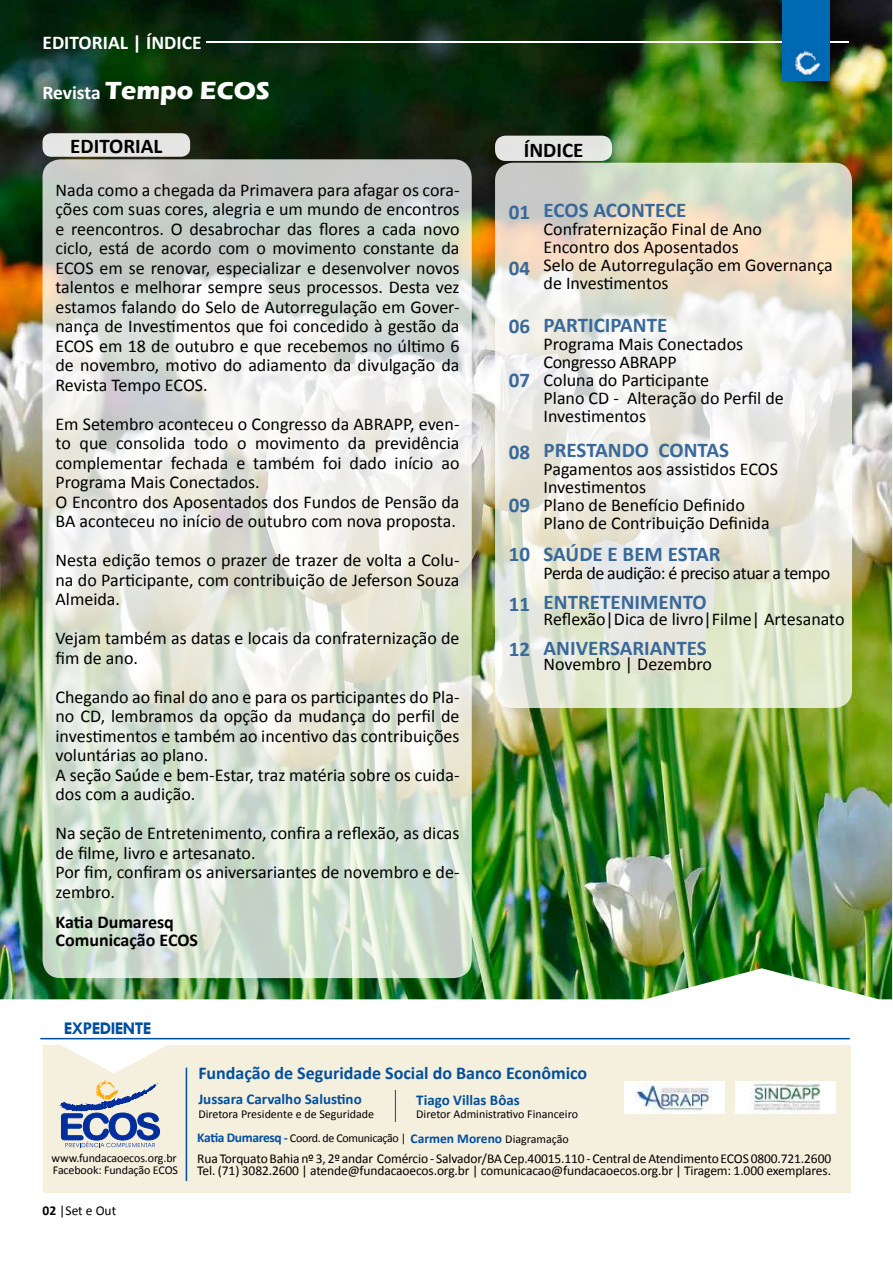
<style>
.page{position:relative;width:893px;height:1263px;background:#fff}
.page>*{position:absolute;margin:0;border:0;box-sizing:border-box;transform-origin:0 0}
.t1{font:700 25.5px "Eras ITC";color:#fff}
.t2{font:700 21px/45px "Calibri";color:#38699a}
.t3{font:700 21px "Calibri";color:#000}
.t4{font:700 19.5px "Calibri";color:#fff}
.t5{font:18px/19.5px "Calibri";color:#000}
.t6{font:700 18px "Calibri";color:#004f9f}
.t7{font:18px "Calibri";letter-spacing:-.03em;color:#000}
.t8{font:700 18px/18px "Calibri";color:#000}
.t9{font:700 18px "Tw Cen";letter-spacing:-.03em;color:#004f9f}
.t10{font:700 15px "Calibri";color:#004f9f}
.t11{font:13.5px/12px "Calibri";letter-spacing:-.01em;color:#000}
.t12{font:12px/23.2px "Calibri";letter-spacing:-.01em;color:#000}
.s1{font-family:"Calibri";font-size:19.5px}
.s2{font-weight:700}
.s3{font-weight:700;font-size:13.5px;color:#004f9f}
</style>
<div class="page">
<img style="left:0;top:0;width:892px;height:999px">
<div style="left:43px;top:1045px;width:808px;height:148px;background:#f5efdd"></div>
<div style="left:624px;top:1081px;width:101px;height:32px;background:#fff"></div>
<img style="left:636px;top:1082px;width:75px;height:30px">
<div style="left:735px;top:1081px;width:100px;height:32px;background:#fff"></div>
<img style="left:751px;top:1081px;width:69px;height:32px">
<hr style="left:395px;top:1090px;width:1px;height:32px;background:#004f9f">
<hr style="left:186px;top:1067px;width:1px;height:114px;background:#004f9f">
<hr style="left:40px;top:1038px;width:810px;height:1px;background:#004f9f">
<svg style="left:61px;top:1080px;width:99px;height:67px;background:#a2acc2"></svg>
<hr style="left:206px;top:41px;width:643px;height:2px;background:#fff">
<div style="left:782px;top:0;width:48px;height:81px;background:#0069b4"></div>
<img style="left:793px;top:50px;width:28px;height:26px">
<svg style="left:43px;top:159px;width:429px;height:819px"></svg>
<svg style="left:495px;top:163px;width:357px;height:545px"></svg>
<div style="left:495px;top:136px;width:117px;height:25px;background:#e4e5e3;border-radius:10px"></div>
<div style="left:43px;top:133px;width:147px;height:24px;background:#e5e5e3;border-radius:9px"></div>
<p class="t4" style="left:43px;top:31px;width:161px">EDITORIAL | ÍNDICE</p>
<h1 class="t1" style="left:43px;top:75px;width:229px"><span class="s1">Revista</span> Tempo ECOS</h1>
<p class="t3" style="left:70px;top:133px;width:94px">EDITORIAL</p>
<p class="t3" style="left:524px;top:137px;width:61px">ÍNDICE</p>
<p class="t5" style="left:56px;top:179px;width:406px;text-align:justify">Nada como a chegada da Primavera para afagar os cora&shy;ções com suas cores, alegria e um mundo de encontros e reencontros. O desabrochar das flores a cada novo ciclo, está de acordo com o movimento constante da ECOS em se renovar, especializar e desenvolver novos talentos e melhorar sempre seus processos. Desta vez estamos falando do Selo de Autorregulação em Gover&shy;nança de Investimentos que foi concedido à gestão da ECOS em 18 de outubro e que recebemos no último 6 de novembro, motivo do adiamento da divulgação da Revista Tempo ECOS.</p>
<p class="t5" style="left:56px;top:413px;width:406px">Em Setembro aconteceu o Congresso da ABRAPP, even&shy;to que consolida todo o movimento da previdência complementar fechada e também foi dado início ao Programa Mais Conectados.<br>O Encontro dos Aposentados dos Fundos de Pensão da BA aconteceu no início de outubro com nova proposta.</p>
<p class="t5" style="left:56px;top:550px;width:406px;text-align:justify">Nesta edição temos o prazer de trazer de volta a Colu&shy;na do Participante, com contribuição de Jeferson Souza Almeida.</p>
<p class="t5" style="left:56px;top:628px;width:406px">Vejam também as datas e locais da confraternização de fim de ano.</p>
<p class="t5" style="left:56px;top:686px;width:406px">Chegando ao final do ano e para os participantes do Pla&shy;no CD, lembramos da opção da mudança do perfil de investimentos e também ao incentivo das contribuições voluntárias ao plano.<br>A seção Saúde e bem-Estar, traz matéria sobre os cuida&shy;dos com a audição.</p>
<p class="t5" style="left:56px;top:822px;width:406px">Na seção de Entretenimento, confira a reflexão, as dicas de filme, livro e artesanato.<br>Por fim, confiram os aniversariantes de novembro e de&shy;zembro.</p>
<p class="t8" style="left:56px;top:912px;width:144px">Katia Dumaresq<br>Comunicação ECOS</p>
<p class="t9" style="left:64px;top:1018px;width:89px">EXPEDIENTE</p>
<p class="t2" style="left:509px;top:189px;width:23px">01</p>
<p class="t2" style="left:509px;top:244px;width:23px">04</p>
<p class="t2" style="left:509px;top:303px;width:23px">06</p>
<p class="t2" style="left:509px;top:357px;width:23px">07</p>
<p class="t2" style="left:509px;top:429px;width:23px">08</p>
<p class="t2" style="left:509px;top:481px;width:23px">09</p>
<p class="t2" style="left:509px;top:531px;width:23px">10</p>
<p class="t2" style="left:509px;top:580px;width:23px">11<br>12</p>
<p class="t2" style="left:544px;top:187px;width:144px">ECOS ACONTECE</p>
<p class="t5" style="left:544px;top:219px;width:291px;line-height:18px">Confraternização Final de Ano<br>Encontro dos Aposentados<br>Selo de Autorregulação em Governança de Investimentos</p>
<p class="t2" style="left:544px;top:301px;width:125px">PARTICIPANTE</p>
<p class="t5" style="left:544px;top:334px;width:242px;line-height:18px">Programa Mais Conectados<br>Congresso ABRAPP<br>Coluna do Participante<br>Plano CD - Alteração do Perfil de<br>Investimentos</p>
<p class="t2" style="left:544px;top:427px;width:187px">PRESTANDO CONTAS</p>
<p class="t5" style="left:544px;top:459px;width:236px;line-height:18px">Pagamentos aos assistidos ECOS<br>Investimentos<br>Plano de Benefício Definido<br>Plano de Contribuição Definida</p>
<p class="t2" style="left:544px;top:530px;width:179px">SAÚDE E BEM ESTAR</p>
<p class="t7" style="left:544px;top:561px;width:288px">Perda de audição: é preciso atuar a tempo</p>
<p class="t2" style="left:544px;top:578px;width:165px">ENTRETENIMENTO</p>
<p class="t5" style="left:544px;top:609px;width:302px">Reflexão|Dica de livro|Filme| Artesanato</p>
<p class="t2" style="left:544px;top:624px;width:165px">ANIVERSARIANTES</p>
<p class="t5" style="left:544px;top:653px;width:170px">Novembro | Dezembro</p>
<p class="t6" style="left:198px;top:1062px;width:390px">Fundação de Seguridade Social do Banco Econômico</p>
<p class="t12" style="left:52px;top:1152px;width:128px;line-height:12px">www.fundacaoecos.org.br<br>Facebook: Fundação ECOS</p>
<p class="t11" style="left:43px;top:1204px;width:75px"><span class="s2">02</span> |Set e Out</p>
<p class="t10" style="left:198px;top:1090px;width:165px">Jussara Carvalho Salustino</p>
<p class="t12" style="left:198px;top:1102px;width:177px">Diretora Presidente e de Seguridade</p>
<p class="t10" style="left:416px;top:1090px;width:105px">Tiago Villas Bôas</p>
<p class="t12" style="left:197px;top:1102px;width:382px;text-indent:219px">Diretor Administrativo Financeiro<br><span class="s3">Katia Dumaresq -</span> Coord. de Comunicação | <span class="s3">Carmen Moreno</span> Diagramação</p>
<p class="t11" style="left:197px;top:1152px;width:635px">Rua Torquato Bahia nº 3, 2º andar Comércio - Salvador/BA Cep.40015.110 - Central de Atendimento ECOS 0800.721.2600<br>Tel. (71) 3082.2600 | atende@fundacaoecos.org.br | comunicacao@fundacaoecos.org.br | Tiragem: 1.000 exemplares.</p>
</div>
